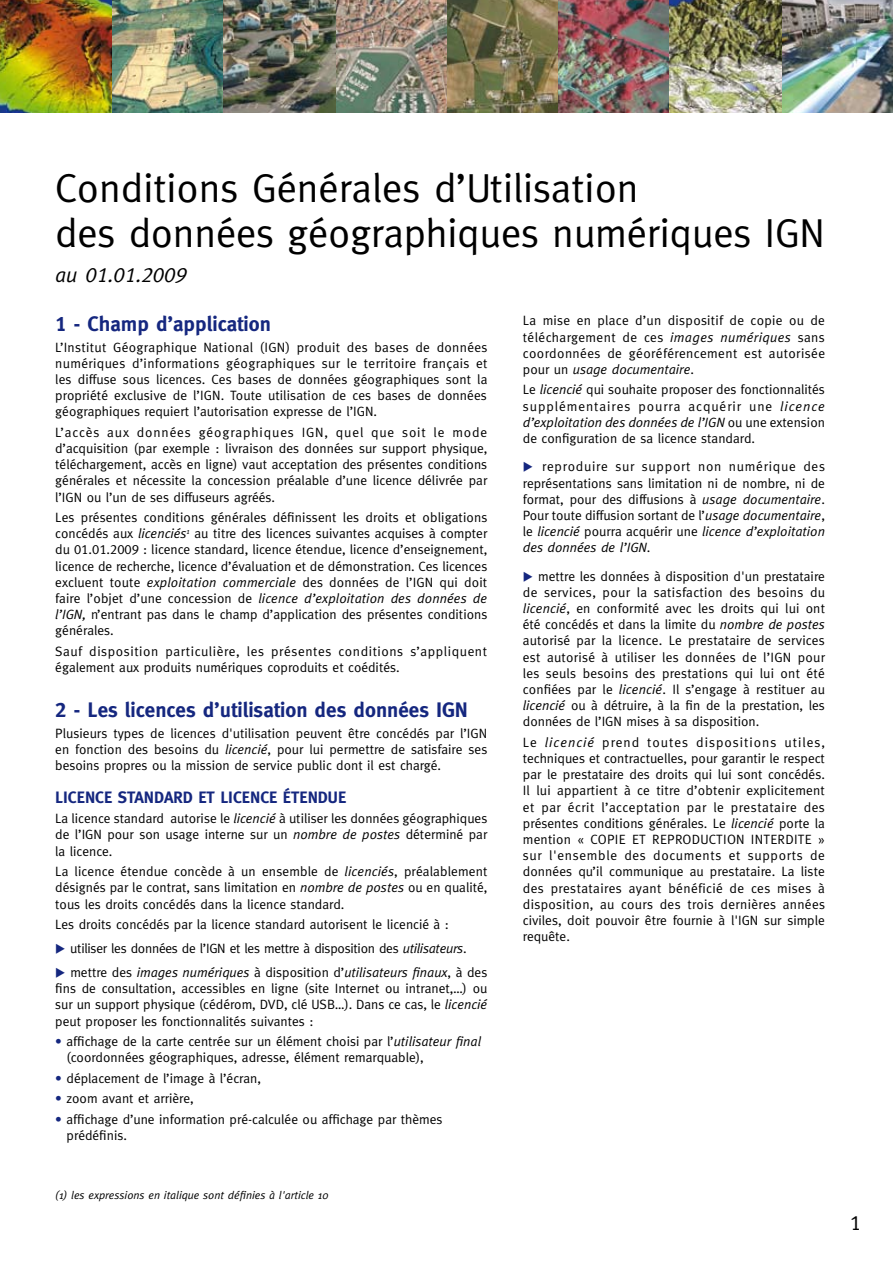
<style>
.page{position:relative;width:893px;height:1263px;background:#fff}
.page>*{position:absolute;margin:0;border:0;box-sizing:border-box;transform-origin:0 0}
.t1{font:40.5px/45px "Meta";letter-spacing:-.005em;color:#000}
.t2{font:700 21px "Meta";color:#15277f}
.t3{font:italic 21px "Meta Caps";color:#000}
.t4{font:21px "Meta Caps";color:#000}
.t5{font:700 16.5px "Meta";color:#15277f}
.t6{font:13.5px/16.2px "Meta";color:#000;text-align:justify}
.t7{font:13.5px/16.2px "Meta";letter-spacing:.04em;color:#000}
.t8{font:13.5px "Meta";letter-spacing:-.02em;color:#000}
.t9{font:italic 11.25px "Meta";color:#000}
.s1{font-family:"Meta"}
.s2{font-family:"Meta Bold Caps";font-weight:400}
.s3{font-style:italic}
.s4{font-family:"Meta Caps"}
.s5{color:#15277f}
</style>
<div class="page">
<img style="left:0;top:0;width:893px;height:113px">
<h1 class="t1" style="left:55px;top:165px;width:771px">Conditions Générales d’Utilisation<br>des données géographiques numériques IGN</h1>
<h2 class="t3" style="left:55px;top:262px;width:137px"><span class="s1">a u</span> 01.01.2009</h2>
<h2 class="t2" style="left:55px;top:312px;width:217px"><span class="s2">1</span> - Champ d’application</h2>
<p class="t6" style="left:55px;top:339px;width:434px">L’Institut Géographique National (IGN) produit des bases de données numériques d’informations géographiques sur le territoire français et les diffuse sous licences. Ces bases de données géographiques sont la propriété exclusive de l’IGN. Toute utilisation de ces bases de données géographiques requiert l’autorisation expresse de l’IGN.</p>
<p class="t6" style="left:55px;top:424px;width:434px">L’accès aux données géographiques IGN, quel que soit le mode d’acquisition (par exemple : livraison des données sur support physique, téléchargement, accès en ligne) vaut acceptation des présentes conditions générales et nécessite la concession préalable d’une licence délivrée par l’IGN ou l’un de ses diffuseurs agréés.</p>
<p class="t6" style="left:55px;top:509px;width:434px">Les présentes conditions générales définissent les droits et obligations concédés aux <span class="s3">licenciés</span><sup>1</sup> au titre des licences suivantes acquises à compter du <span class="s4">01.01.2009</span> : licence standard, licence étendue, licence d’enseignement, licence de recherche, licence d’évaluation et de démonstration. Ces licences excluent toute <span class="s3">exploitation commerciale</span> des données de l’IGN qui doit faire l’objet d’une concession de <span class="s3">licence d’exploitation des données de l’IGN,</span> n’entrant pas dans le champ d’application des présentes conditions générales.</p>
<p class="t7" style="left:55px;top:643px;width:433px">Sauf disposition particulière, les présentes conditions s’appliquent également aux produits numériques coproduits et coédités.</p>
<h2 class="t2" style="left:55px;top:698px;width:414px"><span class="s2">2</span> - Les licences d’utilisation des données IGN</h2>
<p class="t6" style="left:55px;top:725px;width:434px">Plusieurs types de licences d'utilisation peuvent être concédés par l’IGN en fonction des besoins du <span class="s3">licencié</span>, pour lui permettre de satisfaire ses besoins propres ou la mission de service public dont il est chargé.</p>
<p class="t5" style="left:55px;top:787px;width:292px">LICENCE STANDARD ET LICENCE ÉTENDUE</p>
<p class="t6" style="left:55px;top:810px;width:434px">La licence standard autorise le <span class="s3">licencié</span> à utiliser les données géographiques de l’IGN pour son usage interne sur un <span class="s3">nombre de postes</span> déterminé par la licence.</p>
<p class="t6" style="left:55px;top:863px;width:434px">La licence étendue concède à un ensemble de <span class="s3">licenciés</span>, préalablement désignés par le contrat, sans limitation en <span class="s3">nombre de postes</span> ou en qualité, tous les droits concédés dans la licence standard.</p>
<p class="t6" style="left:55px;top:916px;width:395px">Les droits concédés par la licence standard autorisent le licencié à :</p>
<p class="t8" style="left:55px;top:940px;width:413px"><span class="s5">◆</span> utiliser les données de l’IGN et les mettre à disposition des <span class="s3">utilisateurs</span>.</p>
<p class="t6" style="left:55px;top:964px;width:434px"><span class="s5">◆</span> mettre des <span class="s3">images numériques</span> à disposition d’<span class="s3">utilisateurs finaux</span>, à des fins de consultation, accessibles en ligne (site Internet ou intranet,…) ou sur un support physique (cédérom, DVD, clé USB…). Dans ce cas, le <span class="s3">licencié </span>peut proposer les fonctionnalités suivantes :</p>
<p class="t6" style="left:67px;top:1033px;width:416px;text-indent:-11px"><span class="s5">•</span> affichage de la carte centrée sur un élément choisi par l’<span class="s3">utilisateur final </span>(coordonnées géographiques, adresse, élément remarquable),</p>
<p class="t6" style="left:55px;top:1070px;width:207px"><span class="s5">•</span> déplacement de l’image à l’écran,</p>
<p class="t6" style="left:55px;top:1090px;width:140px"><span class="s5">•</span> zoom avant et arrière,</p>
<p class="t6" style="left:67px;top:1111px;width:378px;text-indent:-11px"><span class="s5">•</span> affichage d’une information pré-calculée ou affichage par thèmes prédéfinis.</p>
<p class="t9" style="left:55px;top:1188px;width:275px">(1) les expressions en italique sont définies à l'article 10</p>
<p class="t6" style="left:523px;top:312px;width:304px">La mise en place d’un dispositif de copie ou de téléchargement de ces <span class="s3">images numériques</span> sans coordonnées de géoréférencement est autorisée pour un <span class="s3">usage documentaire</span>.</p>
<p class="t6" style="left:523px;top:381px;width:304px">Le <span class="s3">licencié</span> qui souhaite proposer des fonctionnalités supplémentaires pourra acquérir une <span class="s3">licence d’exploitation des données de l’IGN</span> ou une extension de configuration de sa licence standard.</p>
<p class="t6" style="left:523px;top:458px;width:304px"><span class="s5">◆</span> reproduire sur support non numérique des représentations sans limitation ni de nombre, ni de format, pour des diffusions à <span class="s3">usage documentaire</span>.<br>Pour toute diffusion sortant de l’<span class="s3">usage documentaire</span>, le <span class="s3">licencié</span> pourra acquérir une <span class="s3">licence d’exploitation des données de l’IGN</span>.</p>
<p class="t6" style="left:523px;top:568px;width:304px"><span class="s5">◆</span> mettre les données à disposition d'un prestataire de services, pour la satisfaction des besoins du <span class="s3">licencié</span>, en conformité avec les droits qui lui ont été concédés et dans la limite du <span class="s3">nombre de postes </span>autorisé par la licence. Le prestataire de services est autorisé à utiliser les données de l’IGN pour les seuls besoins des prestations qui lui ont été confiées par le <span class="s3">licencié</span>. Il s’engage à restituer au <span class="s3">licencié</span> ou à détruire, à la fin de la prestation, les données de l’IGN mises à sa disposition.</p>
<p class="t6" style="left:523px;top:734px;width:304px">Le <span class="s3">licencié</span> prend toutes dispositions utiles, techniques et contractuelles, pour garantir le respect par le prestataire des droits qui lui sont concédés.<br>Il lui appartient à ce titre d’obtenir explicitement et par écrit l’acceptation par le prestataire des présentes conditions générales. Le <span class="s3">licencié</span> porte la mention « COPIE ET REPRODUCTION INTERDITE » sur l'ensemble des documents et supports de données qu’il communique au prestataire. La liste des prestataires ayant bénéficié de ces mises à disposition, au cours des trois dernières années civiles, doit pouvoir être fournie à l'IGN sur simple requête.</p>
<h2 class="t4" style="left:850px;top:1211px;width:13px">1</h2>
</div>
